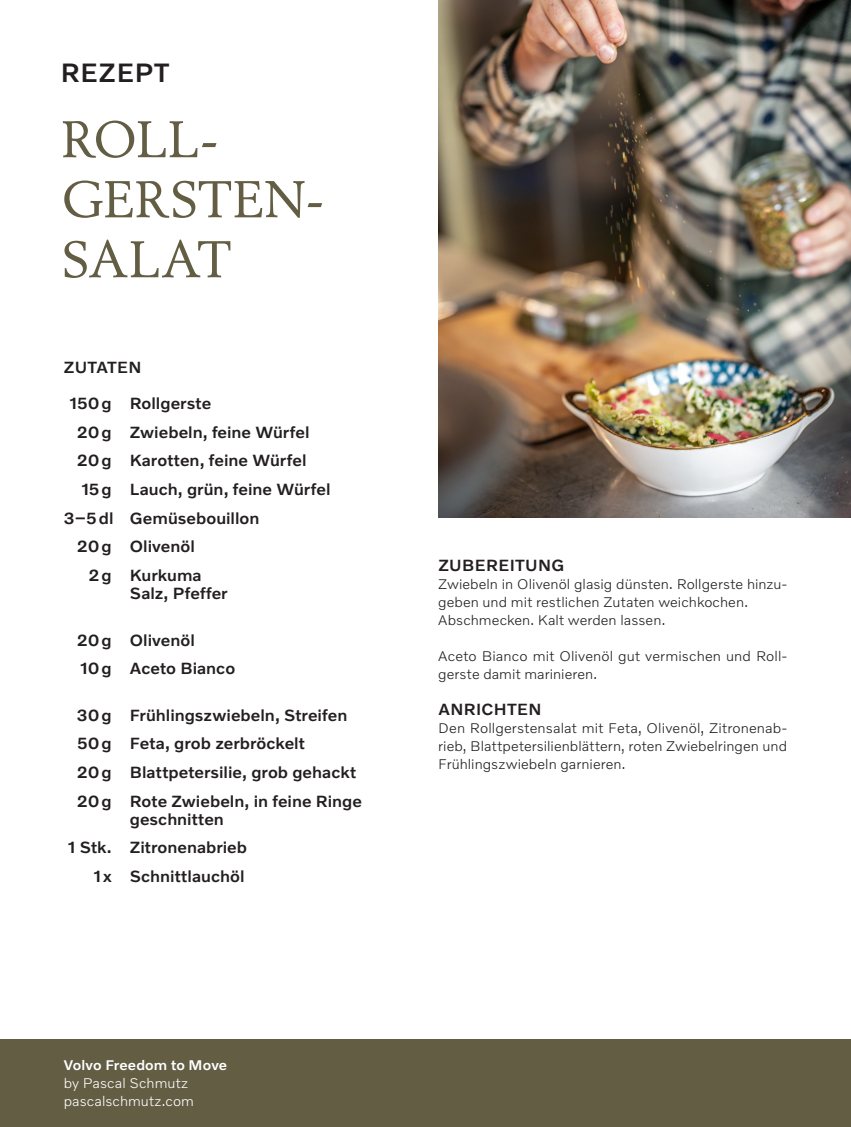
<style>
.page{position:relative;width:851px;height:1127px;background:#fff}
.page>*{position:absolute;margin:0;border:0;box-sizing:border-box;transform-origin:0 0}
.Titel{font:51px/60px "Volvo Serif Pro";letter-spacing:.005em;color:#625d43}
.t1{font:500 27px "Volvo Novum";letter-spacing:.025em;color:#231f20}
.Mengenangaben{font:500 16.5px/18px "Volvo Novum";color:#231f20}
.Untertitel{font:500 16.5px "Volvo Novum";letter-spacing:.025em;color:#231f20}
.Grundtext{font:300 14.25px/18px "Volvo Novum";letter-spacing:.005em;color:#231f20;scale:1.04 1}
.Grundtext-2{font:300 14.25px/18px "Volvo Novum";letter-spacing:.005em;color:#231f20}
.t2{font:300 14.25px/18px "Volvo Novum";letter-spacing:.005em;color:#fff}
.t3{font:500 14.25px "Volvo Novum";letter-spacing:.005em;color:#fff}
</style>
<div class="page">
<div style="left:0;top:1039px;width:850px;height:88px;background:#625d43"></div>
<img style="left:438px;top:0;width:412px;height:517px">
<h2 class="t1" style="left:61px;top:56px;width:110px">REZEPT</h2>
<p class="Titel" style="left:62px;top:109px;width:263px">ROLL-<br>GERSTEN-<br>SALAT</p>
<p class="Untertitel" style="left:64px;top:357px;width:79px">ZUTATEN</p>
<p class="Mengenangaben" style="left:69px;top:394px;width:143px">150g Rollgerste</p>
<p class="Mengenangaben" style="left:77px;top:422px;width:234px">20g Zwiebeln, feine Würfel</p>
<p class="Mengenangaben" style="left:77px;top:451px;width:231px">20g Karotten, feine Würfel</p>
<p class="Mengenangaben" style="left:81px;top:480px;width:251px">15g Lauch, grün, feine Würfel</p>
<p class="Mengenangaben" style="left:64px;top:508px;width:197px">3–5dl Gemüsebouillon</p>
<p class="Mengenangaben" style="left:77px;top:537px;width:119px">20g Olivenöl</p>
<p class="Mengenangaben" style="left:130px;top:565px;width:99px;text-indent:-41px">2g Kurkuma<br>Salz, Pfeffer</p>
<p class="Mengenangaben" style="left:77px;top:630px;width:119px">20g Olivenöl</p>
<p class="Mengenangaben" style="left:80px;top:659px;width:157px">10g Aceto Bianco</p>
<p class="Mengenangaben" style="left:77px;top:705px;width:272px">30g Frühlingszwiebeln, Streifen</p>
<p class="Mengenangaben" style="left:77px;top:734px;width:229px">50g Feta, grob zerbröckelt</p>
<p class="Mengenangaben" style="left:77px;top:763px;width:280px">20g Blattpetersilie, grob gehackt</p>
<p class="Mengenangaben" style="left:130px;top:791px;width:234px;text-indent:-53px">20g Rote Zwiebeln, in feine Ringe geschnitten</p>
<p class="Mengenangaben" style="left:68px;top:838px;width:180px">1 Stk. Zitronenabrieb</p>
<p class="Mengenangaben" style="left:93px;top:866px;width:152px">1x Schnittlauchöl</p>
<p class="t3" style="left:64px;top:1056px;width:165px">Volvo Freedom to Move</p>
<p class="t2" style="left:64px;top:1073px;width:132px">by Pascal Schmutz pascalschmutz.com</p>
<p class="Untertitel" style="left:438px;top:555px;width:128px">ZUBEREITUNG</p>
<p class="Grundtext-2" style="left:438px;top:575px;width:350px">Zwiebeln in Olivenöl glasig dünsten. Rollgerste hinzu&shy;geben und mit restlichen Zutaten weichkochen.</p>
<p class="Grundtext-2" style="left:438px;top:611px;width:228px">Abschmecken. Kalt werden lassen.</p>
<p class="Grundtext" style="left:438px;top:647px;width:337px">Aceto Bianco mit Olivenöl gut vermischen und Roll&shy;gerste damit marinieren.</p>
<p class="Untertitel" style="left:438px;top:699px;width:104px">ANRICHTEN</p>
<p class="Grundtext" style="left:438px;top:719px;width:337px;text-align:justify">Den Rollgerstensalat mit Feta, Olivenöl, Zitronenab&shy;rieb, Blattpetersilienblättern, roten Zwiebelringen und Frühlingszwiebeln garnieren.</p>
</div>
